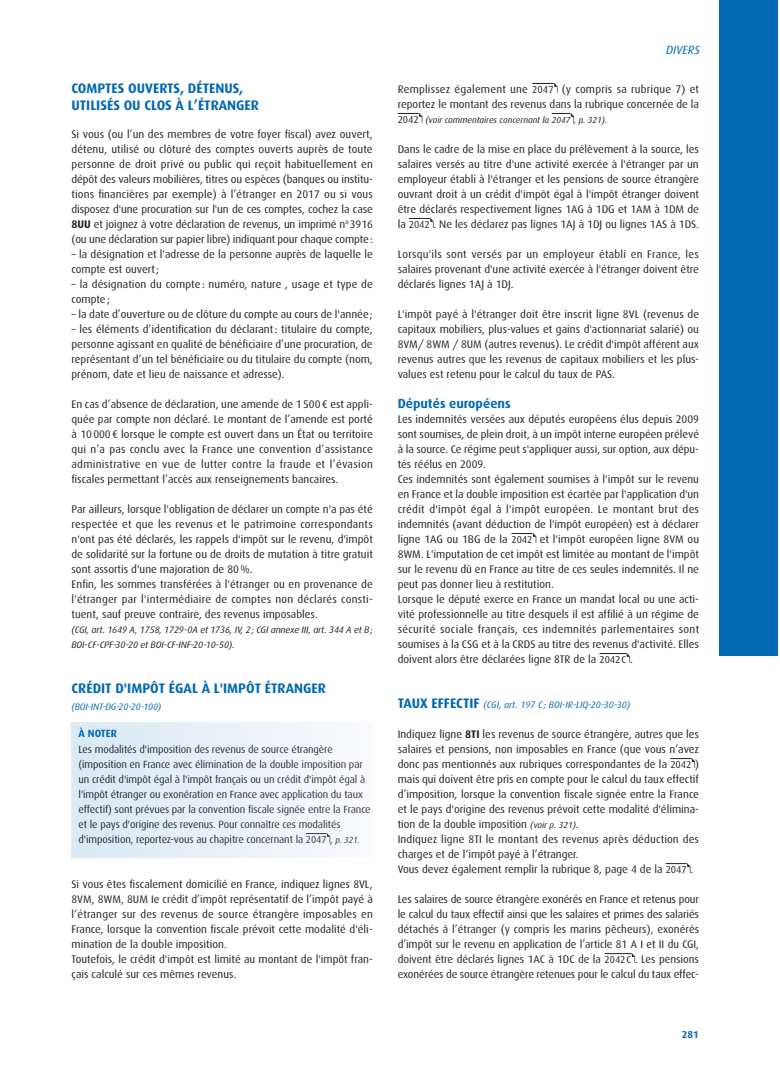
<style>
.page{position:relative;width:780px;height:1088px;background:#fff}
.page>*{position:absolute;margin:0;border:0;box-sizing:border-box;transform-origin:0 0}
.titre_2{font:700 13.75px/17.5px "Dax";color:#0168b3}
.titre_3{font:700 13.12px "Dax";color:#0168b3}
.titre_2-2{font:italic 11.88px "Dax";color:#0168b3}
.cdt{font:11px/15px "Dax";color:#231f20;text-align:justify}
.cdt-saut{font:11px/15px "Dax";color:#231f20;text-align:justify}
.blue_box_cdt{font:10.5px/15px "Dax";letter-spacing:-.01em;color:#231f20}
.blue_box_cdt-2{font:10.5px "Dax Bold Caps";color:#0168b3}
.titre_3-2{font:700 10px "Dax";color:#0168b3}
.cdt-2{font:italic 9.38px/15px "Dax";letter-spacing:-.01em;color:#231f20}
.titre_2-3{font:italic 9.38px "Dax";color:#0168b3}
.cdt-3{font:italic 8.75px "Dax";color:#231f20}
.s1{font-weight:700}
.s2{font-size:10px}
.s3{font-style:italic;font-size:8.75px}
.s4{font-style:normal;font-size:10px}
.s5{font-weight:700;font-style:normal;font-size:13.75px}
</style>
<div class="page">
<div style="left:719px;top:0;width:59px;height:656px;background:#0168b3"></div>
<div style="left:71px;top:722px;width:302px;height:136px;background:linear-gradient(to right,#dae9f4,#f9f9fc)"></div>
<svg style="left:532px;top:83px;width:25px;height:10px"></svg>
<svg style="left:397px;top:113px;width:25px;height:10px"></svg>
<svg style="left:551px;top:113px;width:23px;height:10px"></svg>
<svg style="left:409px;top:218px;width:24px;height:10px"></svg>
<svg style="left:511px;top:533px;width:25px;height:10px"></svg>
<svg style="left:599px;top:653px;width:31px;height:10px"></svg>
<svg style="left:670px;top:758px;width:25px;height:10px"></svg>
<svg style="left:665px;top:863px;width:25px;height:10px"></svg>
<svg style="left:604px;top:953px;width:31px;height:10px"></svg>
<p class="titre_2" style="left:71px;top:79px;width:189px">COMPTES OUVERTS, DÉTENUS,<br>UTILISÉS OU CLOS À L’ÉTRANGER</p>
<p class="cdt" style="left:71px;top:127px;width:303px">Si vous (ou l’un des membres de votre foyer fiscal) avez ouvert, détenu, utilisé ou clôturé des comptes ouverts auprès de toute personne de droit privé ou public qui reçoit habituellement en dépôt des valeurs mobilières, titres ou espèces (banques ou institu&shy;tions financières par exemple) à l’étranger en 2017 ou si vous disposez d'une procuration sur l'un de ces comptes, cochez la case <span class="s1">8UU</span> et joignez à votre déclaration de revenus, un imprimé n<sup>o</sup> 3916 (ou une déclaration sur papier libre) indiquant pour chaque compte:</p>
<p class="cdt" style="left:71px;top:247px;width:303px">– la désignation et l'adresse de la personne auprès de laquelle le compte est ouvert;</p>
<p class="cdt" style="left:71px;top:277px;width:303px">– la désignation du compte : numéro, nature , usage et type de compte;</p>
<p class="cdt" style="left:71px;top:307px;width:303px">– la date d’ouverture ou de clôture du compte au cours de l'année;</p>
<p class="cdt-saut" style="left:71px;top:322px;width:303px">– les éléments d’identification du déclarant: titulaire du compte, personne agissant en qualité de bénéficiaire d’une procuration, de représentant d’un tel bénéficiaire ou du titulaire du compte (nom, prénom, date et lieu de naissance et adresse).</p>
<p class="cdt-saut" style="left:71px;top:397px;width:303px">En cas d’absence de déclaration, une amende de 1500€ est appli&shy;quée par compte non déclaré. Le montant de l’amende est porté à 10000€ lorsque le compte est ouvert dans un État ou territoire qui n’a pas conclu avec la France une convention d’assistance administrative en vue de lutter contre la fraude et l’évasion fiscales permettant l’accès aux renseignements bancaires.</p>
<p class="cdt" style="left:71px;top:502px;width:303px">Par ailleurs, lorsque l'obligation de déclarer un compte n'a pas été respectée et que les revenus et le patrimoine correspondants n'ont pas été déclarés, les rappels d'impôt sur le revenu, d'impôt de solidarité sur la fortune ou de droits de mutation à titre gratuit sont assortis d'une majoration de 80%.</p>
<p class="cdt" style="left:71px;top:577px;width:303px">Enfin, les sommes transférées à l'étranger ou en provenance de l'étranger par l'intermédiaire de comptes non déclarés consti&shy;tuent, sauf preuve contraire, des revenus imposables.</p>
<p class="cdt-2" style="left:71px;top:622px;width:303px">(CGI, art. 1649 A, 1758, 1729-0A et 1736, IV, 2; CGI annexe III, art. 344 A et B;<br>BOI-CF-CPF-30-20 et BOI-CF-INF-20-10-50).</p>
<p class="titre_2" style="left:71px;top:679px;width:256px">CRÉDIT D'IMPÔT ÉGAL À L'IMPÔT ÉTRANGER</p>
<p class="titre_2-3" style="left:71px;top:702px;width:91px">(BOI-INT-DG-20-20-100)</p>
<p class="blue_box_cdt-2" style="left:79px;top:727px;width:40px">À NOTER</p>
<p class="blue_box_cdt" style="left:79px;top:742px;width:293px">Les modalités d'imposition des revenus de source étrangère (imposition en France avec élimination de la double imposition par un crédit d'impôt égal à l'impôt français ou un crédit d'impôt égal à l'impôt étranger ou exonération en France avec application du taux effectif) sont prévues par la convention fiscale signée entre la France et le pays d'origine des revenus. Pour connaître ces modalités d'imposition, reportez-vous au chapitre concernant la <span class="s2">2047</span> , <span class="s3">p. 321.</span></p>
<p class="cdt" style="left:71px;top:877px;width:303px">Si vous êtes fiscalement domicilié en France, indiquez lignes 8VL, 8VM, 8WM, 8UM Ie crédit d’impôt représentatif de l’impôt payé à l’étranger sur des revenus de source étrangère imposables en France, lorsque la convention fiscale prévoit cette modalité d'éli&shy;mination de la double imposition.</p>
<p class="cdt" style="left:71px;top:952px;width:303px">Toutefois, le crédit d'impôt est limité au montant de l'impôt fran&shy;çais calculé sur ces mêmes revenus.</p>
<p class="titre_2-2" style="left:666px;top:44px;width:35px">DIVERS</p>
<p class="cdt" style="left:397px;top:82px;width:303px">Remplissez également une <span class="s2">2047</span> (y compris sa rubrique 7) et reportez le montant des revenus dans la rubrique concernée de la</p>
<p class="cdt-3" style="left:397px;top:115px;width:211px"><span class="s4">2042</span> (voir commentaires concernant la 2047 , p. 321).</p>
<p class="cdt-saut" style="left:397px;top:142px;width:303px">Dans le cadre de la mise en place du prélèvement à la source, les salaires versés au titre d'une activité exercée à l'étranger par un employeur établi à l'étranger et les pensions de source étrangère ouvrant droit à un crédit d'impôt égal à l'impôt étranger doivent être déclarés respectivement lignes 1AG à 1DG et 1AM à 1DM de la <span class="s2">2042</span> . Ne les déclarez pas lignes 1AJ à 1DJ ou lignes 1AS à 1DS.</p>
<p class="cdt" style="left:397px;top:247px;width:303px">Lorsqu'ils sont versés par un employeur établi en France, les salaires provenant d'une activité exercée à l'étranger doivent être déclarés lignes 1AJ à 1DJ.</p>
<p class="cdt" style="left:397px;top:307px;width:303px">L'impôt payé à l'étranger doit être inscrit ligne 8VL (revenus de capitaux mobiliers, plus-values et gains d'actionnariat salarié) ou 8VM/ 8WM / 8UM (autres revenus). Le crédit d'impôt afférent aux revenus autres que les revenus de capitaux mobiliers et les plus&shy;values est retenu pour le calcul du taux de PAS.</p>
<p class="titre_3" style="left:397px;top:396px;width:115px">Députés européens</p>
<p class="cdt" style="left:397px;top:412px;width:303px">Les indemnités versées aux députés européens élus depuis 2009 sont soumises, de plein droit, à un impôt interne européen prélevé à la source. Ce régime peut s'appliquer aussi, sur option, aux dépu&shy;tés réélus en 2009.</p>
<p class="cdt" style="left:397px;top:472px;width:303px">Ces indemnités sont également soumises à l'impôt sur le revenu en France et la double imposition est écartée par l'application d'un crédit d'impôt égal à l'impôt européen. Le montant brut des indemnités (avant déduction de l'impôt européen) est à déclarer ligne 1AG ou 1BG de la <span class="s2">2042</span> et l'impôt européen ligne 8VM ou 8WM. L'imputation de cet impôt est limitée au montant de l'impôt sur le revenu dû en France au titre de ces seules indemnités. Il ne peut pas donner lieu à restitution.</p>
<p class="cdt" style="left:397px;top:592px;width:303px">Lorsque le député exerce en France un mandat local ou une acti&shy;vité professionnelle au titre desquels il est affilié à un régime de sécurité sociale français, ces indemnités parlementaires sont soumises à la CSG et à la CRDS au titre des revenus d'activité. Elles doivent alors être déclarées ligne 8TR de la <span class="s2">2042C</span> .</p>
<p class="titre_2-3" style="left:397px;top:699px;width:234px"><span class="s5">TAUX EFFECTIF</span> (CGI, art. 197 C ; BOI-IR-LIQ-20-30-30)</p>
<p class="cdt" style="left:397px;top:727px;width:303px">Indiquez ligne <span class="s1">8TI</span> les revenus de source étrangère, autres que les salaires et pensions, non imposables en France (que vous n’avez donc pas mentionnés aux rubriques correspondantes de la <span class="s2">2042</span> ) mais qui doivent être pris en compte pour le calcul du taux effectif d’imposition, lorsque la convention fiscale signée entre la France et le pays d'origine des revenus prévoit cette modalité d'élimina&shy;tion de la double imposition <span class="s3">(voir p. 321)</span>.</p>
<p class="cdt" style="left:397px;top:832px;width:303px">Indiquez ligne 8TI le montant des revenus après déduction des charges et de l‘impôt payé à l’étranger.</p>
<p class="cdt-saut" style="left:397px;top:862px;width:297px">Vous devez également remplir la rubrique 8, page 4 de la <span class="s2">2047</span> .</p>
<p class="cdt" style="left:397px;top:892px;width:303px">Les salaires de source étrangère exonérés en France et retenus pour le calcul du taux effectif ainsi que les salaires et primes des salariés détachés à l’étranger (y compris les marins pêcheurs), exonérés d’impôt sur le revenu en application de l’article 81 A I et II du CGI, doivent être déclarés lignes 1AC à 1DC de la <span class="s2">2042C</span> . Les pensions exonérées de source étrangère retenues pour le calcul du taux effec-</p>
<p class="titre_3-2" style="left:681px;top:1029px;width:18px">281</p>
</div>
